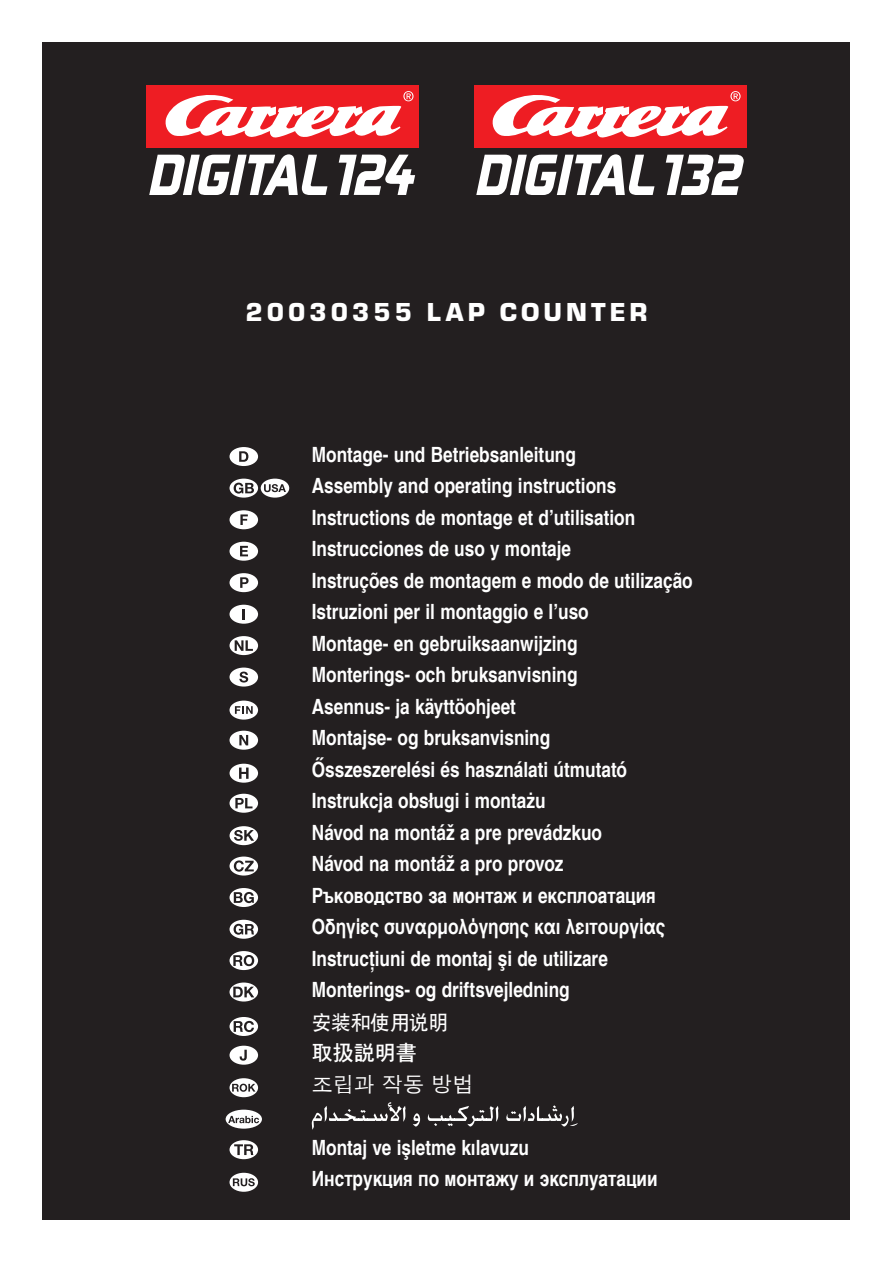
<style>
.page{position:relative;width:893px;height:1263px;background:#fff}
.page>*{position:absolute;margin:0;border:0;box-sizing:border-box;transform-origin:0 0}
.t1{font:900 27px "Eurostile T";letter-spacing:.15em;color:#fff}
.t2{font:21px/31.5px "Nimbus San L Bol Con";color:#fff}
.t3{font:21px "Apple Gothic";color:#fff}
.t4{font:21px "Osaka";color:#fff}
.t5{font:19.5px "SIL Hei Med Jian";color:#fff}
</style>
<div class="page">
<div style="left:43px;top:42px;width:807px;height:1178px;background:#231f20"></div>
<div style="left:147px;top:85px;width:272px;height:63px;background:#ee1d23"></div>
<svg style="left:165px;top:91px;width:248px;height:47px"></svg>
<svg style="left:149px;top:154px;width:178px;height:41px"></svg>
<svg style="left:339px;top:155px;width:76px;height:40px"></svg>
<div style="left:474px;top:85px;width:272px;height:63px;background:#ee1d23"></div>
<svg style="left:492px;top:91px;width:249px;height:47px"></svg>
<svg style="left:666px;top:155px;width:78px;height:40px"></svg>
<svg style="left:476px;top:154px;width:178px;height:41px"></svg>
<div style="left:230px;top:447px;width:28px;height:19px;background:#fff;border-radius:50%"></div>
<svg style="left:239px;top:451px;width:9px;height:11px"></svg>
<div style="left:230px;top:510px;width:28px;height:19px;background:#fff;border-radius:50%"></div>
<svg style="left:240px;top:514px;width:8px;height:11px"></svg>
<div style="left:230px;top:573px;width:28px;height:19px;background:#fff;border-radius:50%"></div>
<svg style="left:240px;top:577px;width:9px;height:11px"></svg>
<div style="left:230px;top:542px;width:28px;height:19px;background:#fff;border-radius:50%"></div>
<svg style="left:240px;top:546px;width:8px;height:10px"></svg>
<svg style="left:230px;top:479px;width:28px;height:19px"></svg>
<svg style="left:234px;top:483px;width:20px;height:11px"></svg>
<div style="left:261px;top:479px;width:28px;height:19px;background:#fff;border-radius:50%"></div>
<svg style="left:264px;top:484px;width:22px;height:8px"></svg>
<div style="left:230px;top:605px;width:28px;height:19px;background:#fff;border-radius:50%"></div>
<svg style="left:243px;top:609px;width:2px;height:10px"></svg>
<div style="left:230px;top:920px;width:28px;height:19px;background:#fff;border-radius:50%"></div>
<svg style="left:234px;top:924px;width:20px;height:11px"></svg>
<div style="left:230px;top:667px;width:28px;height:19px;background:#fff;border-radius:50%"></div>
<svg style="left:239px;top:672px;width:9px;height:10px"></svg>
<div style="left:230px;top:636px;width:28px;height:19px;background:#fff;border-radius:50%"></div>
<svg style="left:235px;top:640px;width:18px;height:11px"></svg>
<div style="left:230px;top:794px;width:28px;height:19px;background:#fff;border-radius:50%"></div>
<svg style="left:235px;top:798px;width:17px;height:10px"></svg>
<div style="left:230px;top:701px;width:28px;height:19px;background:#fff;border-radius:50%"></div>
<svg style="left:235px;top:706px;width:18px;height:8px"></svg>
<div style="left:230px;top:731px;width:28px;height:19px;background:#fff;border-radius:50%"></div>
<svg style="left:239px;top:735px;width:9px;height:10px"></svg>
<div style="left:230px;top:856px;width:28px;height:19px;background:#fff;border-radius:50%"></div>
<svg style="left:234px;top:860px;width:20px;height:12px"></svg>
<svg style="left:230px;top:888px;width:28px;height:19px"></svg>
<svg style="left:234px;top:892px;width:20px;height:11px"></svg>
<div style="left:230px;top:951px;width:28px;height:19px;background:#fff;border-radius:50%"></div>
<svg style="left:233px;top:955px;width:21px;height:11px"></svg>
<svg style="left:230px;top:1017px;width:28px;height:19px"></svg>
<svg style="left:234px;top:1021px;width:20px;height:11px"></svg>
<div style="left:230px;top:1046px;width:28px;height:19px;background:#fff;border-radius:50%"></div>
<svg style="left:240px;top:1050px;width:7px;height:11px"></svg>
<div style="left:230px;top:1140px;width:28px;height:19px;background:#fff;border-radius:50%"></div>
<svg style="left:234px;top:1144px;width:19px;height:11px"></svg>
<svg style="left:230px;top:982px;width:28px;height:19px"></svg>
<svg style="left:233px;top:987px;width:21px;height:10px"></svg>
<div style="left:230px;top:1078px;width:28px;height:19px;background:#fff;border-radius:50%"></div>
<svg style="left:232px;top:1084px;width:23px;height:8px"></svg>
<svg style="left:230px;top:1173px;width:28px;height:19px"></svg>
<svg style="left:233px;top:1178px;width:22px;height:8px"></svg>
<div style="left:226px;top:1110px;width:36px;height:19px;background:#fff;border-radius:50%"></div>
<svg style="left:228px;top:1116px;width:31px;height:7px"></svg>
<div style="left:230px;top:764px;width:28px;height:19px;background:#fff;border-radius:50%"></div>
<svg style="left:239px;top:767px;width:10px;height:12px"></svg>
<div style="left:230px;top:826px;width:28px;height:19px;background:#fff;border-radius:50%"></div>
<svg style="left:234px;top:830px;width:20px;height:11px"></svg>
<svg style="left:312px;top:1102px;width:266px;height:28px"></svg>
<p class="t1" style="left:245px;top:296px;width:404px">20030355 LAP COUNTER</p>
<p class="t2" style="left:312px;top:439px;width:382px">Montage- und Betriebsanleitung<br>Assembly and operating instructions Instructions de montage et d’utilisation Instrucciones de uso y montaje<br>Instruções de montagem e modo de utilização Istruzioni per il montaggio e l’uso<br>Montage- en gebruiksaanwijzing<br>Monterings- och bruksanvisning<br>Asennus- ja käyttöohjeet<br>Montajse- og bruksanvisning<br>Ősszeszerelési és használati útmutató Instrukcja obsługi i montażu<br>Návod na montáž a pre prevádzkuo<br>Návod na montáž a pro provoz<br>Ръководство за монтаж и експлоатация Οδηγίες συναρμολόγησης και λειτουργίας Instrucţiuni de montaj şi de utilizare Monterings- og driftsvejledning</p>
<p class="t5" style="left:312px;top:1009px;width:138px">安装和使用说明</p>
<p class="t4" style="left:312px;top:1039px;width:107px">取扱説明書</p>
<p class="t3" style="left:312px;top:1072px;width:163px">조립과 작동 방법</p>
<p class="t2" style="left:312px;top:1132px;width:347px">Montaj ve işletme kılavuzu<br>Инструкция по монтажу и эксплуатации</p>
</div>
